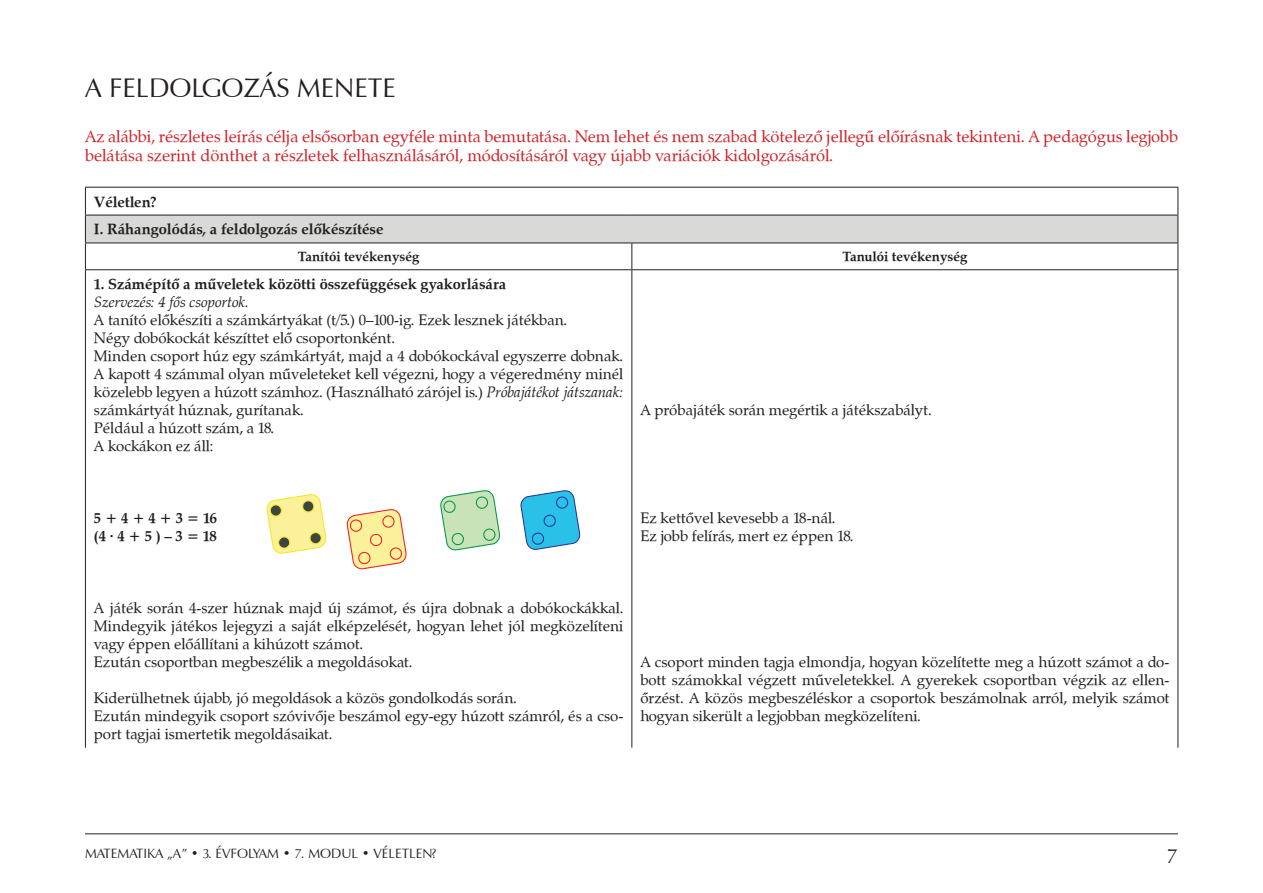
<style>
.page{position:relative;width:1263px;height:893px;background:#fff}
.page>*{position:absolute;margin:0;border:0;box-sizing:border-box;transform-origin:0 0}
.t1{font:27px "Zapf Humanist 601 PFL";color:#231f20}
.t2{font:16.5px/19.5px "Zapf Calligraphic 801 PFL";color:#d1232a}
.t3{font:15px/18px "Zapf Calligraphic 801 PFL";color:#231f20}
.t4{font:700 15px/27.9px "Zapf Calligraphic 801 PFL";color:#231f20}
.t5{font:italic 15px "Zapf Calligraphic 801 PFL";color:#231f20}
.t6{font:13.5px "Zapf Humanist 601 PFL";color:#231f20}
.t7{font:700 13.5px "Zapf Calligraphic 801 PFL";color:#231f20}
.s1{font-style:italic}
</style>
<div class="page">
<hr style="left:85px;top:833px;width:1093px;height:1px;background:#231f20">
<div style="left:85px;top:215px;width:1093px;height:28px;background:#d9dad8"></div>
<hr style="left:85px;top:187px;width:547px;height:1px;background:#231f20">
<hr style="left:632px;top:187px;width:546px;height:1px;background:#231f20">
<hr style="left:85px;top:215px;width:547px;height:1px;background:#231f20">
<hr style="left:632px;top:215px;width:546px;height:1px;background:#231f20">
<hr style="left:85px;top:243px;width:547px;height:1px;background:#231f20">
<svg style="left:85px;top:188px;width:1px;height:81px"></svg>
<hr style="left:632px;top:243px;width:546px;height:1px;background:#231f20">
<svg style="left:631px;top:243px;width:1px;height:26px"></svg>
<svg style="left:1177px;top:188px;width:1px;height:81px"></svg>
<hr style="left:85px;top:269px;width:547px;height:1px;background:#231f20">
<hr style="left:85px;top:270px;width:1px;height:478px;background:#231f20">
<hr style="left:632px;top:269px;width:546px;height:1px;background:#231f20">
<hr style="left:631px;top:270px;width:1px;height:478px;background:#231f20">
<hr style="left:1177px;top:270px;width:1px;height:478px;background:#231f20">
<svg style="left:266px;top:494px;width:61px;height:60px"></svg>
<svg style="left:440px;top:490px;width:60px;height:61px"></svg>
<svg style="left:346px;top:509px;width:61px;height:61px"></svg>
<svg style="left:520px;top:490px;width:60px;height:60px"></svg>
<h1 class="t1" style="left:85px;top:71px;width:312px">A feldolgozás menete</h1>
<p class="t2" style="left:85px;top:126px;width:1094px">Az alábbi, részletes leírás célja elsősorban egyféle minta bemutatása. Nem lehet és nem szabad kötelező jellegű előírásnak tekinteni. A pedagógus legjobb belátása szerint dönthet a részletek felhasználásáról, módosításáról vagy újabb variációk kidolgozásáról.</p>
<p class="t4" style="left:94px;top:187px;width:291px">Véletlen?<br>I. Ráhangolódás, a feldolgozás előkészítése</p>
<p class="t7" style="left:298px;top:248px;width:123px">Tanítói tevékenység</p>
<p class="t7" style="left:842px;top:248px;width:127px">Tanulói tevékenység</p>
<p class="t4" style="left:94px;top:270px;width:414px">1. Számépítő a műveletek közötti összefüggések gyakorlására</p>
<p class="t5" style="left:94px;top:293px;width:156px">Szervezés: 4 fős csoportok.</p>
<p class="t3" style="left:94px;top:311px;width:531px">A tanító előkészíti a számkártyákat (t/5.) 0–100-ig. Ezek lesznek játékban.<br>Négy dobókockát készíttet elő csoportonként.<br>Minden csoport húz egy számkártyát, majd a 4 dobókockával egyszerre dobnak.<br>A kapott 4 számmal olyan műveleteket kell végezni, hogy a végeredmény minél közelebb legyen a húzott számhoz. (Használható zárójel is.) <span class="s1">Próbajátékot játszanak: </span>számkártyát húznak, gurítanak.<br>Például a húzott szám, a 18.<br>A kockákon ez áll:</p>
<p class="t3" style="left:640px;top:401px;width:293px">A próbajáték során megértik a játékszabályt.</p>
<p class="t4" style="left:94px;top:509px;width:125px;line-height:18px">5 + 4 + 4 + 3 = 16 (4 · 4 + 5 ) – 3 = 18</p>
<p class="t3" style="left:640px;top:509px;width:215px">Ez kettővel kevesebb a 18-nál.<br>Ez jobb felírás, mert ez éppen 18.</p>
<p class="t3" style="left:94px;top:599px;width:531px">A játék során 4-szer húznak majd új számot, és újra dobnak a do-bó-koc-kák-kal.<br>Mindegyik játékos lejegyzi a saját elképzelését, hogyan lehet jól megközelíteni vagy éppen előállítani a kihúzott számot.<br>Ezután csoportban megbeszélik a megoldásokat.</p>
<p class="t3" style="left:94px;top:689px;width:531px">Kiderülhetnek újabb, jó megoldások a közös gondolkodás során.<br>Ezután mindegyik csoport szóvivője beszámol egy-egy húzott számról, és a cso&shy;port tagjai ismertetik megoldásaikat.</p>
<p class="t3" style="left:640px;top:653px;width:531px;text-align:justify">A csoport minden tagja elmondja, hogyan közelítette meg a húzott számot a do&shy;bott számokkal végzett műveletekkel. A gyerekek csoportban végzik az ellen&shy;őrzést. A közös megbeszéléskor a csoportok beszámolnak arról, melyik számot hogyan sikerült a legjobban megközelíteni.</p>
<p class="t6" style="left:85px;top:845px;width:139px">matematika „A” • 3. ÉVFOLYA</p>
<p class="t6" style="left:267px;top:845px;width:171px">M • 7. modul • véletlen?</p>
</div>
